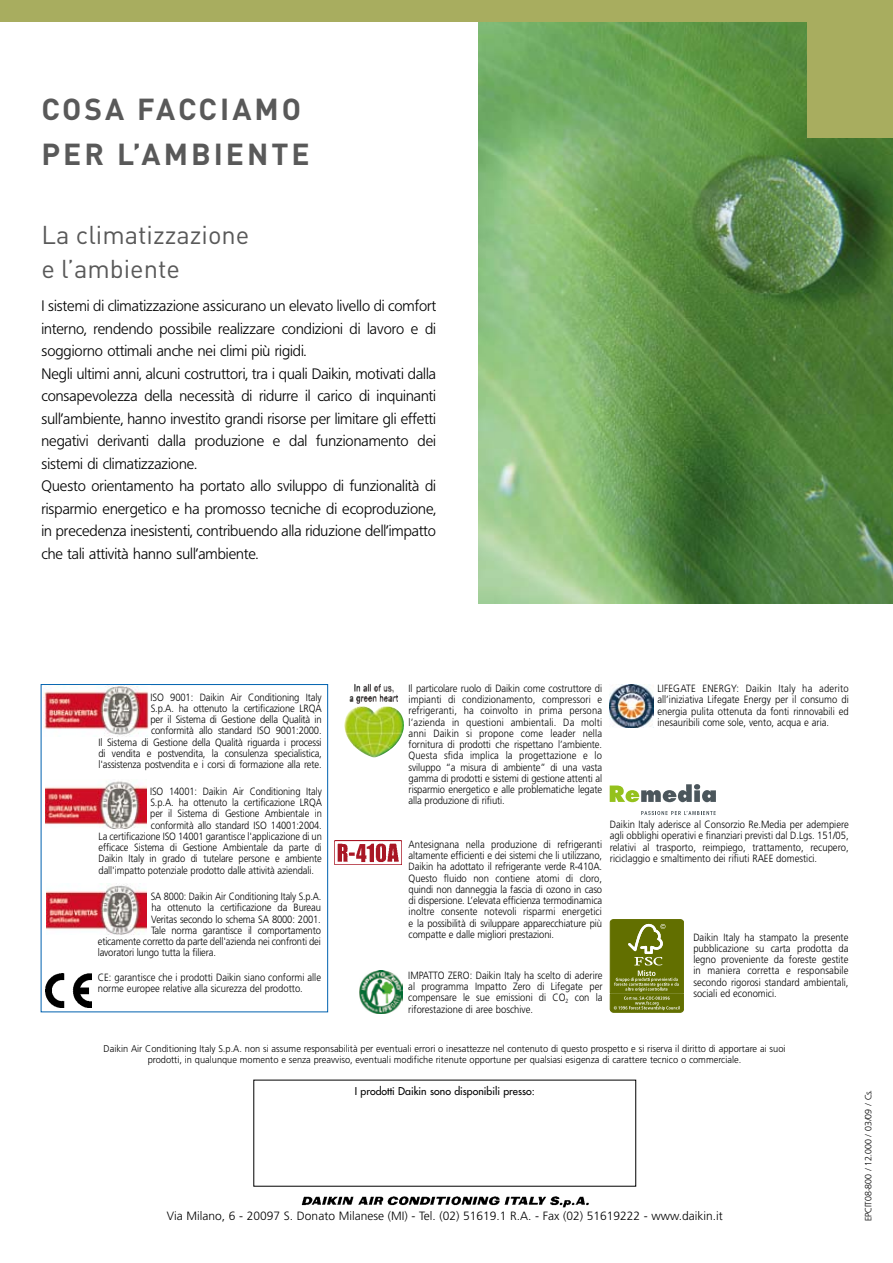
<style>
.page{position:relative;width:893px;height:1263px;background:#fff}
.page>*{position:absolute;margin:0;border:0;box-sizing:border-box;transform-origin:0 0}
.t1{font:700 30px/45px "DIN";letter-spacing:.1em;color:#595959}
.t2{font:25.5px/33.8px "DIN";color:#595959}
.t3{font:300 15px/22.5px "Frutiger BSK45";color:#000}
.t4{font:300 12px "Frutiger";color:#000}
.t5{font:300 10.5px/11.2px "Frutiger";letter-spacing:-.01em;color:#000;text-align:justify;scale:.9 1}
.t6{font:300 10.5px "Frutiger";letter-spacing:-.01em;color:#000;scale:.89 1}
.t7{font:300 10.5px "Frutiger";letter-spacing:-.01em;color:#000;scale:.88 1}
.t8{font:10.5px "Futura";color:#000}
.t9{font:300 9.75px/11.2px "Frutiger";color:#000;text-align:center;scale:.95 1}
.t10{font:300 9px "Frutiger BSK45";color:#000}
</style>
<div class="page">
<img style="left:478px;top:21px;width:415px;height:583px">
<div style="left:807px;top:0;width:86px;height:137px;background:#a8ad5f"></div>
<div style="left:0;top:0;width:893px;height:21px;background:#a8ad5f"></div>
<div style="left:41px;top:684px;width:287px;height:328px;border:1px solid #0062af"></div>
<img style="left:46px;top:884px;width:101px;height:50px">
<img style="left:46px;top:973px;width:45px;height:34px">
<img style="left:335px;top:840px;width:67px;height:24px">
<svg style="left:344px;top:686px;width:60px;height:72px"></svg>
<img style="left:354px;top:684px;width:37px;height:8px">
<img style="left:359px;top:971px;width:44px;height:42px">
<img style="left:46px;top:781px;width:101px;height:47px">
<img style="left:44px;top:686px;width:105px;height:51px">
<img style="left:610px;top:685px;width:43px;height:43px">
<img style="left:301px;top:1196px;width:288px;height:12px">
<svg style="left:610px;top:919px;width:74px;height:94px"></svg>
<svg style="left:610px;top:784px;width:106px;height:18px"></svg>
<svg style="left:641px;top:811px;width:75px;height:4px"></svg>
<h1 class="t1" style="left:41px;top:86px;width:270px">COSA FACC IAMO<br>PER L’AMBIENTE</h1>
<h2 class="t2" style="left:41px;top:218px;width:209px">La climatizzazione e l’ambiente</h2>
<p class="t3" style="left:41px;top:295px;width:396px">I sistemi di climatizzazione assicurano un elevato livello di comfort interno, rendendo possibile realizzare condizioni di lavoro e di soggiorno ottimali anche nei climi più rigidi.<br>Negli ultimi anni, alcuni costruttori, tra i quali Daikin, motivati dalla consapevolezza della necessità di ridurre il carico di inquinanti sull’ambiente, hanno investito grandi risorse per limitare gli effetti negativi derivanti dalla produzione e dal funzionamento dei sistemi di climatizzazione.<br>Questo orientamento ha portato allo sviluppo di funzionalità di risparmio energetico e ha promosso tecniche di ecoproduzione, in precedenza inesistenti, contribuendo alla riduzione dell’impatto che tali attività hanno sull’ambiente.</p>
<p class="t5" style="left:409px;top:682px;width:217px">Il particolare ruolo di Daikin come costruttore di impianti di condizionamento, compressori e refrigeranti, ha coinvolto in prima persona l’azienda in questioni ambientali. Da molti anni Daikin si propone come leader nella fornitura di prodotti che rispettano l’ambiente.<br>Questa sfida implica la progettazione e lo sviluppo “a misura di ambiente” di una vasta gamma di prodotti e sistemi di gestione attenti al risparmio energetico e alle problematiche legate alla produzione di rifiuti.</p>
<p class="t5" style="left:99px;top:691px;width:250px;text-align:right">ISO 9001: Daikin Air Conditioning Italy<br>S.p.A. ha ottenuto la certificazione LRQA<br>per il Sistema di Gestione della Qualità in<br>conformità allo standard ISO 9001:2000.<br>Il Sistema di Gestione della Qualità riguarda i processi di vendita e postvendita, la consulenza specialistica, l'assistenza postvendita e i corsi di formazione alla rete.</p>
<p class="t5" style="left:657px;top:683px;width:214px">LIFEGATE ENERGY: Daikin Italy ha aderito all’iniziativa Lifegate Energy per il consumo di energia pulita ottenuta da fonti rinnovabili ed inesauribili come sole, vento, acqua e aria.</p>
<p class="t6" style="left:150px;top:785px;width:195px">ISO 14001: Daikin Air Conditioning Italy</p>
<p class="t6" style="left:150px;top:797px;width:194px">S.p.A. ha ottenuto la certificazione LRQA</p>
<p class="t6" style="left:150px;top:808px;width:194px">per il Sistema di Gestione Ambientale in</p>
<p class="t6" style="left:151px;top:819px;width:194px">conformità allo standard ISO 14001:2004.</p>
<p class="t6" style="left:99px;top:830px;width:252px">La certificazione ISO 14001 garantisce l'applicazione di un</p>
<p class="t6" style="left:99px;top:842px;width:252px">efficace Sistema di Gestione Ambientale da parte di</p>
<p class="t6" style="left:99px;top:853px;width:252px">Daikin Italy in grado di tutelare persone e ambiente</p>
<p class="t6" style="left:99px;top:864px;width:243px">dall'impatto potenziale prodotto dalle attività aziendali.</p>
<p class="t5" style="left:610px;top:819px;width:267px">Daikin Italy aderisce al Consorzio Re.Media per adempiere agli obblighi operativi e finanziari previsti dal D.Lgs. 151/05, relativi al trasporto, reimpiego, trattamento, recupero, riciclaggio e smaltimento dei rifiuti RAEE domestici.</p>
<p class="t5" style="left:409px;top:839px;width:217px">Antesignana nella produzione di refrigeranti altamente efficienti e dei sistemi che li utilizzano, Daikin ha adottato il refrigerante verde R-410A.<br>Questo fluido non contiene atomi di cloro, quindi non danneggia la fascia di ozono in caso di dispersione. L’elevata efficienza termodinamica inoltre consente notevoli risparmi energetici e la possibilità di sviluppare apparecchiature più compatte e dalle migliori prestazioni.</p>
<p class="t7" style="left:151px;top:890px;width:196px">SA 8000: Daikin Air Conditioning Italy S.p.A.</p>
<p class="t5" style="left:151px;top:902px;width:190px">ha ottenuto la certificazione da Bureau</p>
<p class="t5" style="left:151px;top:913px;width:190px">Veritas secondo lo schema SA 8000: 2001.</p>
<p class="t5" style="left:151px;top:924px;width:190px">Tale norma garantisce il comportamento</p>
<p class="t5" style="left:98px;top:936px;width:249px">eticamente corretto da parte dell'azienda nei confronti dei</p>
<p class="t5" style="left:98px;top:947px;width:133px">lavoratori lungo tutta la filiera.</p>
<p class="t5" style="left:693px;top:931px;width:174px">Daikin Italy ha stampato la presente pubblicazione su carta prodotta da legno proveniente da foreste gestite in maniera corretta e responsabile secondo rigorosi standard ambientali, sociali ed economici.</p>
<p class="t5" style="left:408px;top:969px;width:217px">IMPATTO ZERO: Daikin Italy ha scelto di aderire al programma Impatto Zero di Lifegate per compensare le sue emissioni di CO<sub>2</sub> con la riforestazione di aree boschive.</p>
<p class="t5" style="left:98px;top:971px;width:250px">CE: garantisce che i prodotti Daikin siano conformi alle norme europee relative alla sicurezza del prodotto.</p>
<p class="t9" style="left:104px;top:1043px;width:719px">Daikin Air Conditioning Italy S.p.A. non si assume responsabilità per eventuali errori o inesattezze nel contenuto di questo prospetto e si riserva il diritto di apportare ai suoi prodotti, in qualunque momento e senza preavviso, eventuali modifiche ritenute opportune per qualsiasi esigenza di carattere tecnico o commerciale.</p>
<p class="t8" style="left:355px;top:1084px;width:182px">I prodotti Daikin sono disponibili presso:</p>
<p class="t4" style="left:167px;top:1209px;width:558px">Via Milano, 6 - 20097 S. Donato Milanese (MI) - Tel. (02) 51619.1 R.A. - Fax (02) 51619222 - www.daikin.it</p>
<p class="t10" style="left:863px;top:1221px;width:133px;rotate:-90deg">EPCIT08-800 / 12.000 / 03/09 / Cs.</p>
</div>
